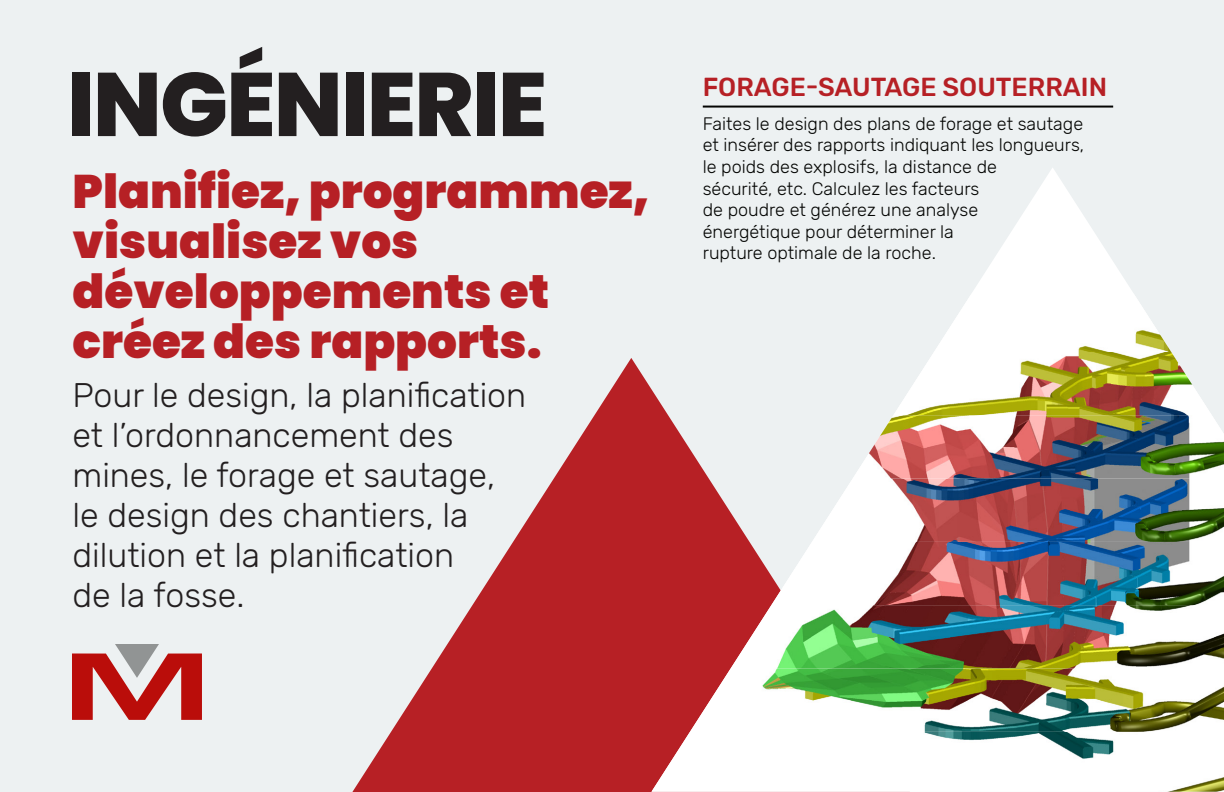
<style>
.page{position:relative;width:1224px;height:792px;background:#edf1f2}
.page>*{position:absolute;margin:0;border:0;box-sizing:border-box;transform-origin:0 0}
.t1{font:800 90px "Poppins";letter-spacing:-.02em;color:#231f20}
.t2{font:900 47px "Poppins";color:#b62025}
.t3{font:300 34px/40px "Rubik";color:#231f20}
.t4{font:500 26px "Rubik";color:#b62025}
.t5{font:300 18px "Rubik";color:#040503}
</style>
<div class="page">
<hr style="left:703px;top:106px;width:410px;height:2px;background:#040503">
<svg style="left:352px;top:358px;width:299px;height:434px;fill:#b72025"></svg>
<svg style="left:651px;top:168px;width:521px;height:564px"></svg>
<img style="left:651px;top:732px;width:573px;height:60px">
<img style="left:690px;top:668px;width:534px;height:64px">
<img style="left:731px;top:605px;width:493px;height:64px">
<img style="left:771px;top:542px;width:453px;height:63px">
<img style="left:812px;top:479px;width:412px;height:63px">
<img style="left:853px;top:415px;width:371px;height:64px">
<img style="left:893px;top:352px;width:319px;height:63px">
<img style="left:934px;top:294px;width:237px;height:58px">
<svg style="left:72px;top:644px;width:130px;height:76px"></svg>
<p class="t1" style="left:67px;top:52px;width:482px">INGÉNIERIE</p>
<p class="t2" style="left:72px;top:164px;width:578px">Planifiez, programmez,</p>
<p class="t2" style="left:72px;top:214px;width:348px">visualisez vos</p>
<p class="t2" style="left:72px;top:264px;width:478px">développements et</p>
<p class="t2" style="left:72px;top:314px;width:471px">créez des rapports.</p>
<p class="t3" style="left:72px;top:376px;width:455px">Pour le design, la planification</p>
<p class="t3" style="left:72px;top:416px;width:383px">et l’ordonnancement des</p>
<p class="t3" style="left:72px;top:456px;width:424px">mines, le forage et sautage,</p>
<p class="t3" style="left:72px;top:496px;width:397px">le design des chantiers, la</p>
<p class="t3" style="left:72px;top:536px;width:383px">dilution et la planification de la fosse.</p>
<p class="t4" style="left:703px;top:72px;width:406px">FORAGE-SAUTAGE SOUTERRAIN</p>
<p class="t5" style="left:703px;top:114px;width:382px">Faites le design des plans de forage et sautage</p>
<p class="t5" style="left:703px;top:135px;width:383px">et insérer des rapports indiquant les longueurs,</p>
<p class="t5" style="left:703px;top:157px;width:296px">le poids des explosifs, la distance de</p>
<p class="t5" style="left:703px;top:178px;width:278px">sécurité, etc. Calculez les facteurs</p>
<p class="t5" style="left:703px;top:200px;width:277px">de poudre et générez une analyse</p>
<p class="t5" style="left:703px;top:222px;width:253px">énergétique pour déterminer la</p>
<p class="t5" style="left:703px;top:243px;width:235px">rupture optimale de la roche.</p>
</div>
